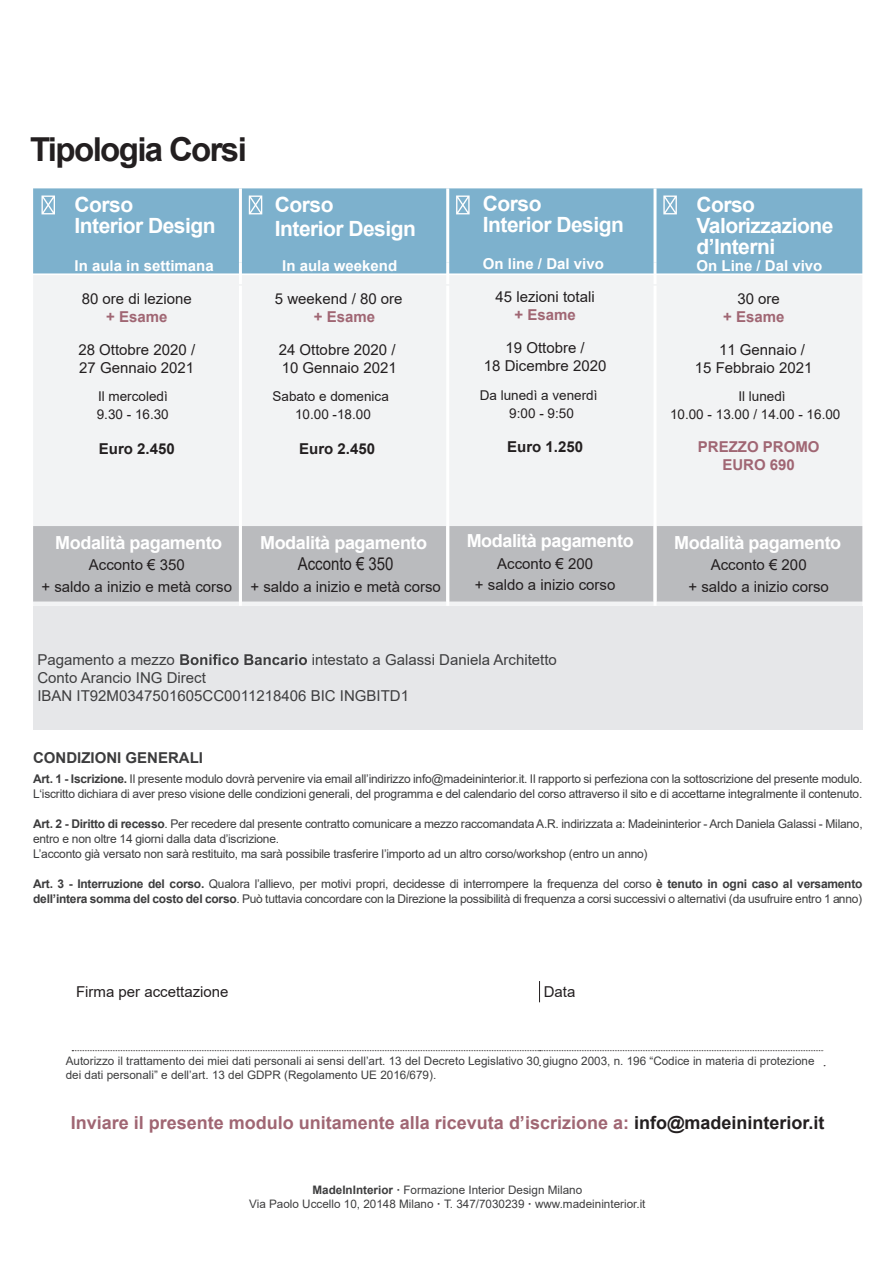
<style>
.page{position:relative;width:893px;height:1263px;background:#fff}
.page>*{position:absolute;margin:0;border:0;box-sizing:border-box;transform-origin:0 0}
.t1{font:700 33px "Arial";letter-spacing:-.05em;color:#231f20}
.t2{font:700 21px/21px "Arial";letter-spacing:-.025em;color:#fff}
.t3{font:700 18px "Arial";color:#a06673}
.t4{font:700 18px "Arial";letter-spacing:-.025em;color:#fff}
.t5{font:17.7px "Arial";color:#231f20;scale:.85 1}
.t6{font:15px/18px "Arial";color:#231f20;text-align:center}
.t7{font:15px/18px "Arial";color:#3e3e3f}
.t8{font:700 15px "Arial";color:#fff}
.t9{font:700 15px/18px "Arial";color:#a06673;text-align:center}
.t10{font:700 15px "Arial";color:#231f20}
.t11{font:700 15px "Arial";color:#3c3c3d}
.t12{font:13.5px/18px "Arial";color:#231f20}
.t13{font:12px/15px "Arial";letter-spacing:-.02em;color:#3c3c3d}
.t14{font:11.7px/14.1px "Arial";color:#3e3e3f;text-align:center}
.s1{font-weight:700}
.s2{color:#231f20}
</style>
<div class="page">
<div style="left:33px;top:188px;width:829px;height:85px;background:#7db1cd"></div>
<div style="left:33px;top:275px;width:829px;height:331px;background:#f2f3f4"></div>
<div style="left:33px;top:526px;width:829px;height:75px;background:#babbbe"></div>
<div style="left:33px;top:606px;width:829px;height:124px;background:#e6e7e9"></div>
<hr style="left:239px;top:188px;width:3px;height:75px;background:#fff">
<hr style="left:446px;top:188px;width:3px;height:75px;background:#fff">
<hr style="left:653px;top:188px;width:3px;height:75px;background:#fff">
<hr style="left:239px;top:263px;width:3px;height:21px;background:#fff">
<hr style="left:446px;top:263px;width:3px;height:21px;background:#fff">
<hr style="left:653px;top:263px;width:3px;height:21px;background:#fff">
<hr style="left:239px;top:286px;width:3px;height:320px;background:#fff">
<hr style="left:446px;top:286px;width:3px;height:320px;background:#fff">
<hr style="left:653px;top:286px;width:3px;height:320px;background:#fff">
<svg style="left:41px;top:196px;width:14px;height:18px"></svg>
<svg style="left:249px;top:196px;width:13px;height:18px"></svg>
<svg style="left:456px;top:196px;width:14px;height:18px"></svg>
<svg style="left:663px;top:196px;width:14px;height:18px"></svg>
<svg style="left:180px;top:654px;width:127px;height:11px"></svg>
<svg style="left:539px;top:981px;width:1px;height:21px"></svg>
<svg style="left:72px;top:1050px;width:751px;height:1px"></svg>
<h1 class="t1" style="left:30px;top:126px;width:218px">Tipologia Corsi</h1>
<h2 class="t2" style="left:483px;top:193px;width:142px">Corso<br>Interior Design</h2>
<p class="t8" style="left:483px;top:253px;width:122px">On line / Dal vivo</p>
<p class="t6" style="left:496px;top:288px;width:101px">45 lezioni totali</p>
<p class="t9" style="left:514px;top:306px;width:63px">+ Esame</p>
<p class="t6" style="left:484px;top:339px;width:124px">19 Ottobre /<br>18 Dicembre 2020</p>
<p class="t12" style="left:480px;top:386px;width:119px;text-align:center">Da lunedì a venerdì<br>9:00 - 9:50</p>
<p class="t10" style="left:507px;top:436px;width:77px">Euro 1.250</p>
<h2 class="t2" style="left:75px;top:195px;width:142px">Corso<br>Interior Design</h2>
<h2 class="t2" style="left:275px;top:193px;width:142px;line-height:24px">Corso<br>Interior Design</h2>
<h2 class="t2" style="left:696px;top:195px;width:138px">Corso<br>Valorizzazione d’Interni</h2>
<p class="t8" style="left:75px;top:255px;width:141px">In aula in settimana</p>
<p class="t8" style="left:282px;top:255px;width:117px">In aula weekend</p>
<p class="t8" style="left:696px;top:255px;width:127px">On Line / Dal vivo</p>
<p class="t6" style="left:82px;top:289px;width:112px">80 ore di lezione</p>
<p class="t9" style="left:106px;top:307px;width:63px">+ Esame</p>
<p class="t6" style="left:78px;top:340px;width:118px;text-align:left">28 Ottobre 2020 /<br>27 Gennaio 2021</p>
<p class="t12" style="left:97px;top:387px;width:74px">Il mercoledì<br>9.30 - 16.30</p>
<p class="t10" style="left:99px;top:438px;width:77px">Euro 2.450</p>
<p class="t6" style="left:275px;top:289px;width:129px">5 weekend / 80 ore</p>
<p class="t6" style="left:279px;top:340px;width:119px;text-align:left">24 Ottobre 2020 /<br>10 Gennaio 2021</p>
<p class="t12" style="left:273px;top:387px;width:118px;text-align:center">Sabato e domenica<br>10.00 -18.00</p>
<p class="t10" style="left:299px;top:438px;width:77px">Euro 2.450</p>
<p class="t6" style="left:737px;top:289px;width:44px">30 ore</p>
<p class="t6" style="left:695px;top:340px;width:119px;text-align:left;text-indent:24px">11 Gennaio /<br>15 Febbraio 2021</p>
<p class="t12" style="left:670px;top:387px;width:172px;text-indent:68px">Il lunedì<br>10.00 - 13.00 / 14.00 - 16.00</p>
<p class="t9" style="left:698px;top:438px;width:123px">PREZZO PROMO<br>EURO 690</p>
<p class="t9" style="left:314px;top:307px;width:63px">+ Esame</p>
<p class="t9" style="left:723px;top:307px;width:63px">+ Esame</p>
<h3 class="t4" style="left:467px;top:528px;width:168px">Modalità pagamento</h3>
<p class="t6" style="left:475px;top:552px;width:142px;line-height:21.3px">Acconto € 200<br>+ saldo a inizio corso</p>
<h3 class="t4" style="left:55px;top:530px;width:168px">Modalità pagamento</h3>
<p class="t6" style="left:42px;top:554px;width:192px;line-height:21.3px">Acconto € 350<br>+ saldo a inizio e metà corso</p>
<h3 class="t5" style="left:298px;top:552px;width:114px">Acconto € 350</h3>
<h3 class="t4" style="left:260px;top:530px;width:168px">Modalità pagamento</h3>
<h3 class="t4" style="left:674px;top:530px;width:168px">Modalità pagamento</h3>
<p class="t6" style="left:688px;top:554px;width:142px;line-height:21.3px">Acconto € 200<br>+ saldo a inizio corso</p>
<p class="t6" style="left:250px;top:577px;width:192px">+ saldo a inizio e metà corso</p>
<p class="t7" style="left:37px;top:651px;width:139px">Pagamento a mezzo</p>
<p class="t7" style="left:312px;top:651px;width:247px">intestato a Galassi Daniela Architetto</p>
<p class="t7" style="left:37px;top:669px;width:373px">Conto Arancio ING Direct<br>IBAN IT92M0347501605CC0011218406 BIC INGBITD1</p>
<p class="t11" style="left:33px;top:747px;width:172px">CONDIZIONI GENERALI</p>
<p class="t13" style="left:33px;top:771px;width:831px"><span class="s1">Art. 1 - Iscrizione.</span> Il presente modulo dovrà pervenire via email all’indirizzo info@madeininterior.it. Il rapporto si perfeziona con la sottoscrizione del presente modulo.<br>L‘iscritto dichiara di aver preso visione delle condizioni generali, del programma e del calendario del corso attraverso il sito e di accettarne integralmente il contenuto.</p>
<p class="t13" style="left:33px;top:816px;width:831px"><span class="s1">Art. 2 - Diritto di recesso</span>. Per recedere dal presente contratto comunicare a mezzo raccomandata A.R. indirizzata a: Madeininterior - Arch Daniela Galassi - Milano, entro e non oltre 14 giorni dalla data d’iscrizione.<br>L’acconto già versato non sarà restituito, ma sarà possibile trasferire l’importo ad un altro corso/workshop (entro un anno)</p>
<p class="t13" style="left:33px;top:876px;width:831px"><span class="s1">Art. 3 - Interruzione del corso.</span> Qualora l’allievo, per motivi propri, decidesse di interrompere la frequenza del corso <span class="s1">è tenuto in ogni caso al versamento dell’intera somma del costo del corso</span>. Può tuttavia concordare con la Direzione la possibilità di frequenza a corsi successivi o alternativi (da usufruire entro 1 anno)</p>
<p class="t6" style="left:76px;top:983px;width:154px">Firma per accettazione</p>
<p class="t6" style="left:544px;top:983px;width:33px">Data</p>
<p class="t14" style="left:66px;top:1054px;width:750px;text-align:left">Autorizzo il trattamento dei miei dati personali ai sensi dell’art. 13 del Decreto Legislativo 30 giugno 2003, n. 196 “Codice in materia di protezione dei dati personali” e dell’art. 13 del GDPR (Regolamento UE 2016/679).</p>
<h3 class="t3" style="left:71px;top:1110px;width:755px">Inviare il presente modulo unitamente alla ricevuta d’iscrizione a: <span class="s2">info@madeininterior.it</span></h3>
<p class="t14" style="left:249px;top:1182px;width:398px"><span class="s1">MadeInInterior ·</span> Formazione Interior Design Milano<br>Via Paolo Uccello 10, 20148 Milano <span class="s1">·</span> T. 347/7030239 <span class="s1">·</span> www.madeininterior.it</p>
</div>
